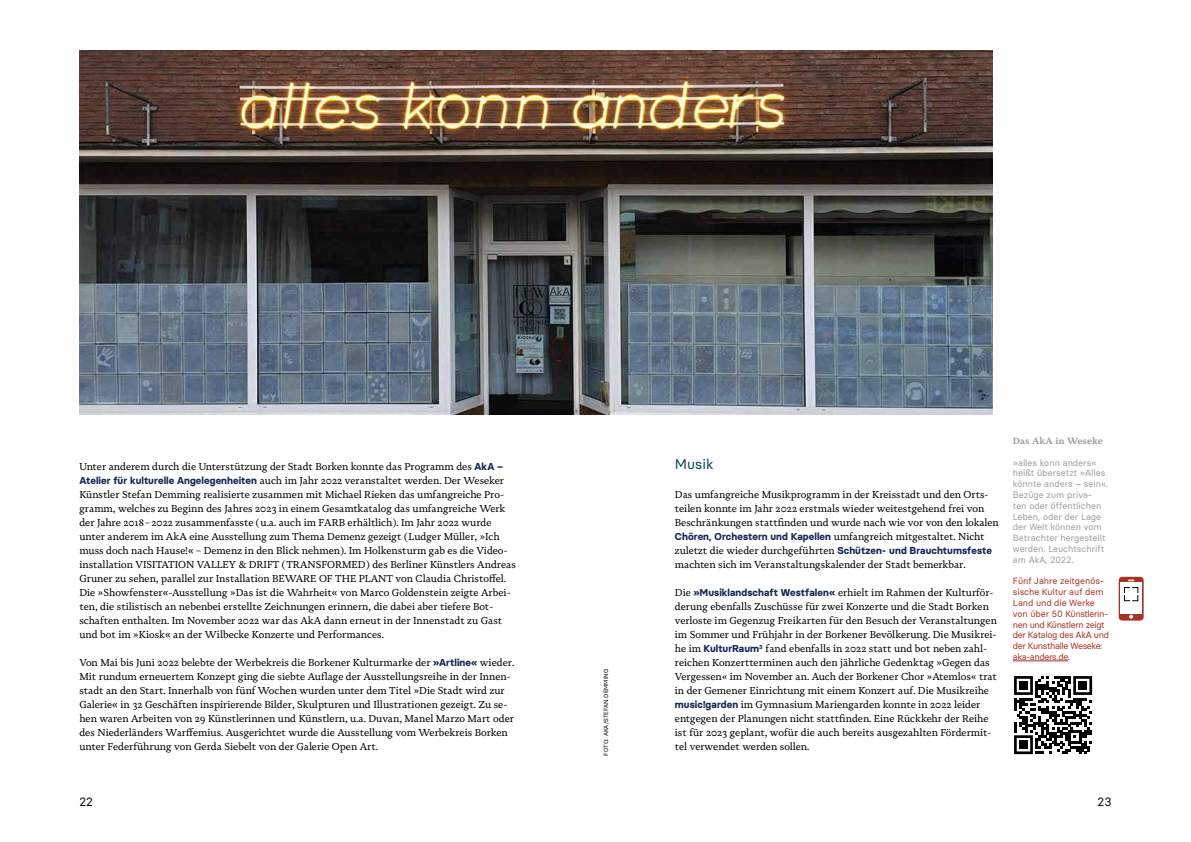
<style>
.page{position:relative;width:1191px;height:842px;background:#fff}
.page>*{position:absolute;margin:0;border:0;box-sizing:border-box;transform-origin:0 0}
.t1{font:14px "Basier Circle";color:#004357}
.t2{font:12px "Basier Circle";color:#000}
.t3{font:10px/14px "Novela";color:#000}
.t4{font:9px/10.8px "Basier Circle";color:#9d9d9c}
.t5{font:9px/10.8px "Basier Circle";letter-spacing:-.035em;color:#a73225}
.t6{font:700 9px "Novela";color:#9d9d9c}
.t7{font:6px "Basier Circle";color:#000}
.s1{font-family:"Basier Circle";font-weight:700;color:#172956}
.s2{font-family:"Basier Circle"}
</style>
<div class="page">
<img style="left:79px;top:50px;width:913px;height:364px">
<hr style="left:1013px;top:661px;width:55px;height:1px;background:#a73225">
<svg style="left:1014px;top:676px;width:78px;height:78px"></svg>
<div style="left:1019px;top:681px;width:8px;height:8px;background:#000"></div>
<div style="left:1078px;top:681px;width:8px;height:8px;background:#000"></div>
<div style="left:1019px;top:741px;width:8px;height:8px;background:#000"></div>
<svg style="left:1118px;top:577px;width:25px;height:44px"></svg>
<div style="left:1120px;top:582px;width:21px;height:32px;background:#fff"></div>
<svg style="left:1129px;top:615px;width:4px;height:4px"></svg>
<svg style="left:1124px;top:587px;width:14px;height:15px"></svg>
<p class="t3" style="left:79px;top:459px;width:438px">Unter anderem durch die Unterstützung der Stadt Borken konnte das Programm des <span class="s1">AkA – Atelier für kulturelle Angelegenheiten</span> auch im Jahr 2022 veranstaltet werden. Der Weseker Künstler Stefan Demming realisierte zusammen mit Michael Rieken das umfangreiche Pro&shy;gramm, welches zu Beginn des Jahres 2023 in einem Gesamtkatalog das umfangreiche Werk der Jahre 2018–2022 zusammenfasste (u.a. auch im FARB erhältlich). Im Jahr 2022 wurde unter anderem im AkA eine Ausstellung zum Thema Demenz gezeigt (Ludger Müller, »Ich muss doch nach Hause!<span class="s2">«</span> – Demenz in den Blick nehmen). Im Holkensturm gab es die Video&shy;installation VISITATION VALLEY &amp; DRIFT (TRANSFORMED) des Berliner Künstlers Andreas Gruner zu sehen, parallel zur Installation BEWARE OF THE PLANT von Claudia Christoffel.<br>Die »Showfenster<span class="s2">«</span>-Ausstellung »Das ist die Wahrheit<span class="s2">«</span> von Marco Goldenstein zeigte Arbei&shy;ten, die stilistisch an nebenbei erstellte Zeichnungen erinnern, die dabei aber tiefere Bot&shy;schaften enthalten. Im November 2022 war das AkA dann erneut in der Innenstadt zu Gast und bot im »Kiosk<span class="s2">«</span> an der Wilbecke Konzerte und Performances.</p>
<p class="t3" style="left:79px;top:655px;width:436px">Von Mai bis Juni 2022 belebte der Werbekreis die Borkener Kulturmarke der <span class="s1">»Artline«</span> wieder.<br>Mit rundum erneuertem Konzept ging die siebte Auflage der Ausstellungsreihe in der Innen&shy;stadt an den Start. Innerhalb von fünf Wochen wurden unter dem Titel »Die Stadt wird zur Galerie<span class="s2">«</span> in 32 Geschäften inspirierende Bilder, Skulpturen und Illustrationen gezeigt. Zu se&shy;hen waren Arbeiten von 29 Künstlerinnen und Künstlern, u.a. Duvan, Manel Marzo Mart oder des Niederländers Warffemius. Ausgerichtet wurde die Ausstellung vom Werbekreis Borken unter Federführung von Gerda Siebelt von der Galerie Open Art.</p>
<p class="t7" style="left:602px;top:755px;width:88px;rotate:-90deg">FOTO: AKA/STEFAN DEMMING</p>
<h1 class="t1" style="left:675px;top:456px;width:40px">Musik</h1>
<p class="t3" style="left:675px;top:487px;width:325px">Das umfangreiche Musikprogramm in der Kreisstadt und den Orts&shy;teilen konnte im Jahr 2022 erstmals wieder weitestgehend frei von Beschränkungen stattfinden und wurde nach wie vor von den lokalen <span class="s1">Chören, Orchestern und Kapellen</span> umfangreich mitgestaltet. Nicht zuletzt die wieder durchgeführten <span class="s1">Schützen- und Brauchtumsfeste </span>machten sich im Veranstaltungskalender der Stadt bemerkbar.</p>
<p class="t3" style="left:675px;top:585px;width:323px">Die <span class="s1">»Musiklandschaft Westfalen«</span> erhielt im Rahmen der Kulturför&shy;derung ebenfalls Zuschüsse für zwei Konzerte und die Stadt Borken verloste im Gegenzug Freikarten für den Besuch der Veranstaltungen im Sommer und Frühjahr in der Borkener Bevölkerung. Die Musikrei&shy;he im <span class="s1">KulturRaum</span><sup>3</sup> fand ebenfalls in 2022 statt und bot neben zahl&shy;reichen Konzertterminen auch den jährliche Gedenktag »Gegen das Vergessen« im November an. Auch der Borkener Chor »Atemlos« trat in der Gemener Einrichtung mit einem Konzert auf. Die Musikreihe <span class="s1">music!garden</span> im Gymnasium Mariengarden konnte in 2022 leider entgegen der Planungen nicht stattfinden. Eine Rückkehr der Reihe ist für 2023 geplant, wofür die auch bereits ausgezahlten Fördermit&shy;tel verwendet werden sollen.</p>
<p class="t6" style="left:1013px;top:435px;width:92px">Das AkA in Weseke</p>
<p class="t4" style="left:1013px;top:457px;width:97px">»alles konn anders« heißt übersetzt »Alles könnte anders – sein«.<br>Bezüge zum priva-<br>ten oder öffentlichen<br>Leben, oder der Lage der Welt können vom<br>Betrachter hergestellt werden. Leuchtschrift am AkA, 2022.</p>
<p class="t5" style="left:1013px;top:576px;width:98px">Fünf Jahre zeitgenös&shy;sische Kultur auf dem<br>Land und die Werke von über 50 Künstlerin&shy;nen und Künstlern zeigt der Katalog des AkA und der Kunsthalle Weseke: aka-anders.de.</p>
<p class="t2" style="left:79px;top:794px;width:15px">22</p>
<p class="t2" style="left:1097px;top:794px;width:16px">23</p>
</div>
